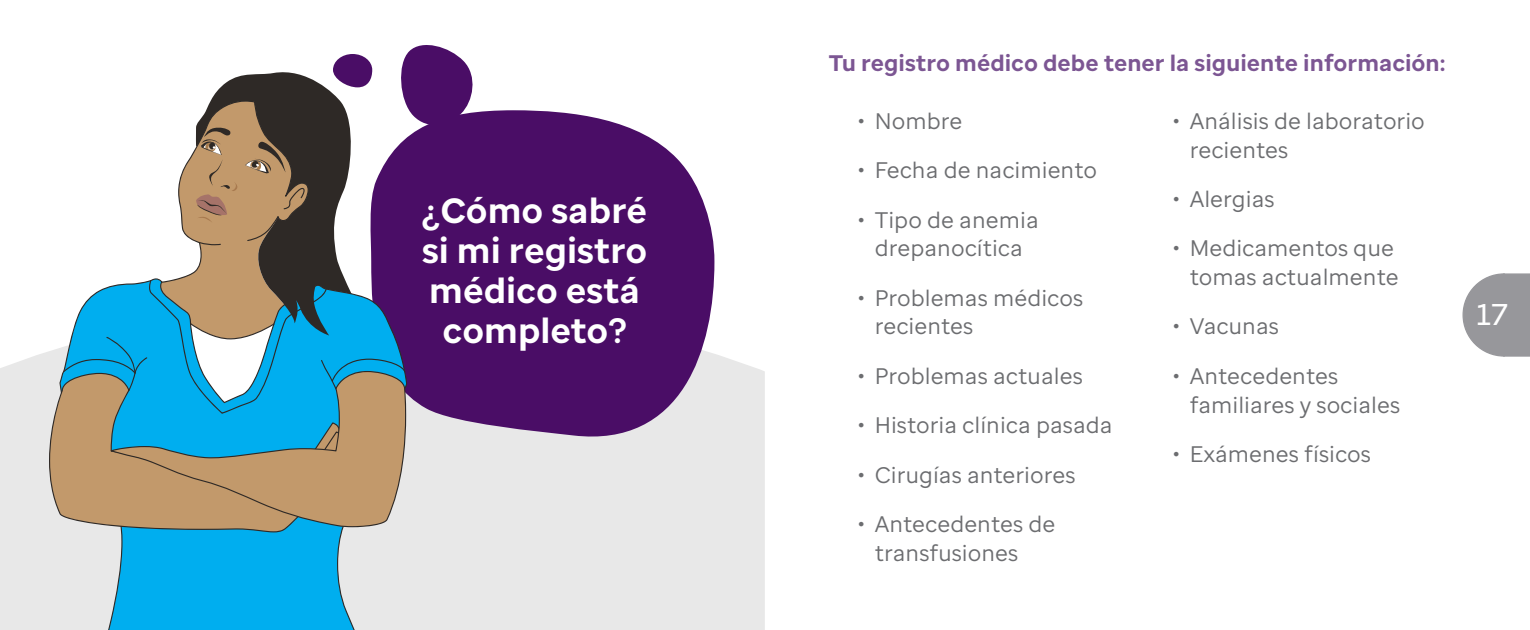
<style>
.page{position:relative;width:1530px;height:630px;background:#fff}
.page>*{position:absolute;margin:0;border:0;box-sizing:border-box;transform-origin:0 0}
.Bubble_Text{font:700 35px/40px "St Jude Sans";color:#fff;text-align:center}
.t1{font:500 30px "St Jude Sans";color:#fff}
.Paragraph_Style_test{font:22.5px/28.8px "St Jude Sans";color:#6c6d70}
.t2{font:700 22.5px "St Jude Sans";color:#7c5693}
</style>
<div class="page">
<svg style="left:1462px;top:273px;width:68px;height:84px;background:#a6a6a9"></svg>
<div style="left:0;top:349px;width:765px;height:281px;background:#e8e8e8"></div>
<svg style="left:412px;top:110px;width:302px;height:338px;background:#66337d"></svg>
<svg style="left:59px;top:347px;width:348px;height:283px;background:#54c2ea"></svg>
<svg style="left:35px;top:367px;width:289px;height:168px;background:#bbdce8"></svg>
<svg style="left:49px;top:373px;width:272px;height:159px;background:#b5a285"></svg>
<svg style="left:111px;top:414px;width:295px;height:113px;background:#8f9d8c"></svg>
<svg style="left:63px;top:45px;width:415px;height:369px"></svg>
<p class="Bubble_Text" style="left:422px;top:190px;width:227px">¿Cómo sabré si mi registro médico está completo?</p>
<p class="t2" style="left:829px;top:48px;width:618px">Tu registro médico debe tener la siguiente información:</p>
<p class="Paragraph_Style_test" style="left:858px;top:106px;width:106px">• Nombre</p>
<p class="Paragraph_Style_test" style="left:858px;top:156px;width:241px">• Fecha de nacimiento</p>
<p class="Paragraph_Style_test" style="left:858px;top:205px;width:182px;text-align:center">• Tipo de anemia drepanocítica</p>
<p class="Paragraph_Style_test" style="left:875px;top:283px;width:210px;text-indent:-17px">• Problemas médicos recientes</p>
<p class="Paragraph_Style_test" style="left:858px;top:361px;width:226px">• Problemas actuales</p>
<p class="Paragraph_Style_test" style="left:858px;top:411px;width:256px">• Historia clínica pasada</p>
<p class="Paragraph_Style_test" style="left:858px;top:460px;width:219px">• Cirugías anteriores</p>
<p class="Paragraph_Style_test" style="left:875px;top:509px;width:182px;text-indent:-17px">• Antecedentes de transfusiones</p>
<p class="Paragraph_Style_test" style="left:1190px;top:106px;width:237px;text-indent:-17px">• Análisis de laboratorio recientes</p>
<p class="Paragraph_Style_test" style="left:1173px;top:184px;width:103px">• Alergias</p>
<p class="Paragraph_Style_test" style="left:1173px;top:234px;width:227px;text-align:right">• Medicamentos que tomas actualmente</p>
<p class="Paragraph_Style_test" style="left:1173px;top:312px;width:108px">• Vacunas</p>
<p class="Paragraph_Style_test" style="left:1190px;top:361px;width:212px;text-indent:-17px">• Antecedentes familiares y sociales</p>
<p class="Paragraph_Style_test" style="left:1173px;top:439px;width:200px">• Exámenes físicos</p>
<h2 class="t1" style="left:1477px;top:295px;width:33px">17</h2>
</div>
